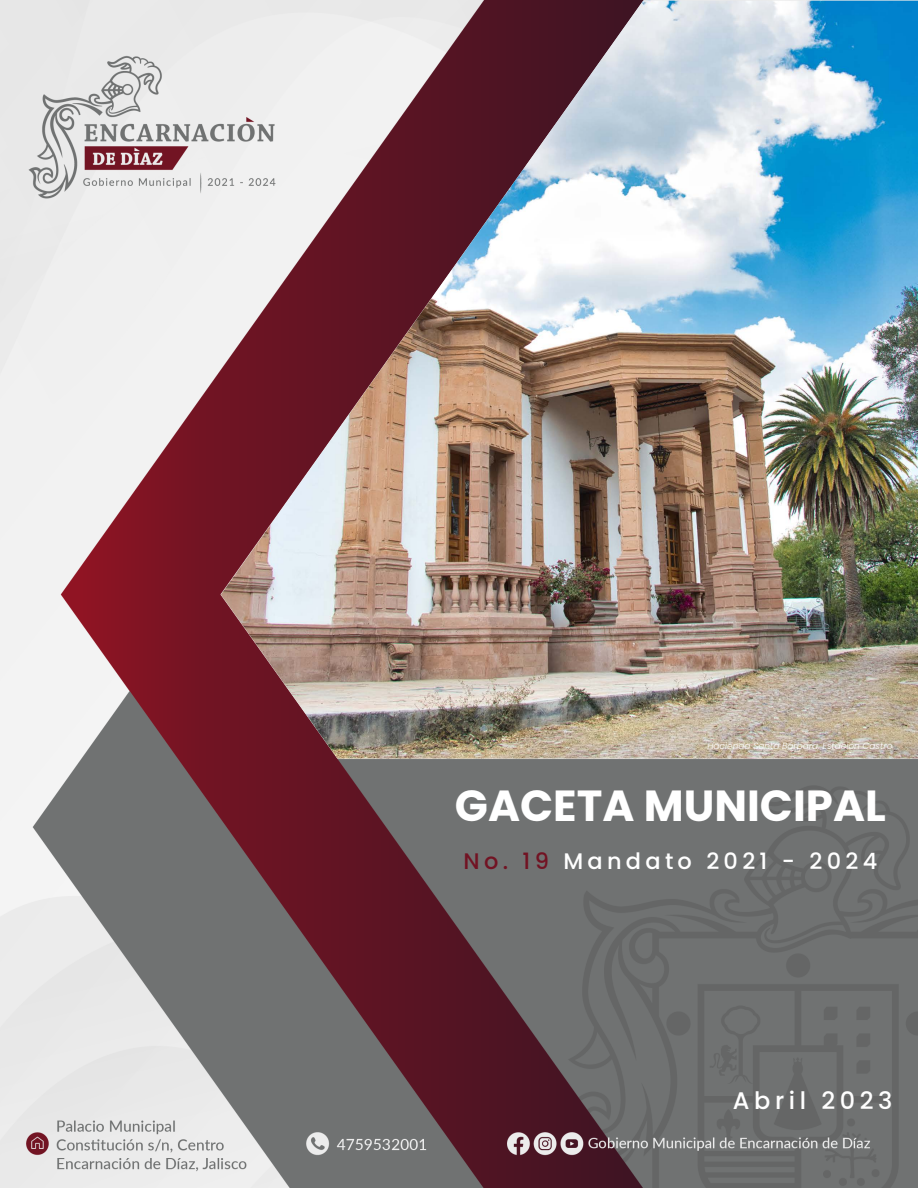
<style>
.page{position:relative;width:918px;height:1188px;background:#fff}
.page>*{position:absolute;margin:0;border:0;box-sizing:border-box;transform-origin:0 0}
.t1{font:700 43.5px "Poppins";color:#fff}
.t2{font:500 24px "Poppins";letter-spacing:.19em;color:#fff}
.t3{font:500 22.5px "Poppins";letter-spacing:.19em;color:#fff}
.t4{font:italic 300 9px "Poppins";color:#fff}
.s1{color:#721323}
</style>
<div class="page">
<img style="left:0;top:0;width:918px;height:1188px">
<img style="left:221px;top:1px;width:697px;height:758px">
<p class="t4" style="left:707px;top:741px;width:187px">Hacienda Santa Bárbara, Estación Castro</p>
<h1 class="t1" style="left:455px;top:781px;width:432px">GACETA MUNICIPAL</h1>
<h3 class="t3" style="left:464px;top:848px;width:415px"><span class="s1">No. 19</span> Mandato 2021 - 2024</h3>
<h2 class="t2" style="left:733px;top:1087px;width:161px">Abril 2023</h2>
</div>
